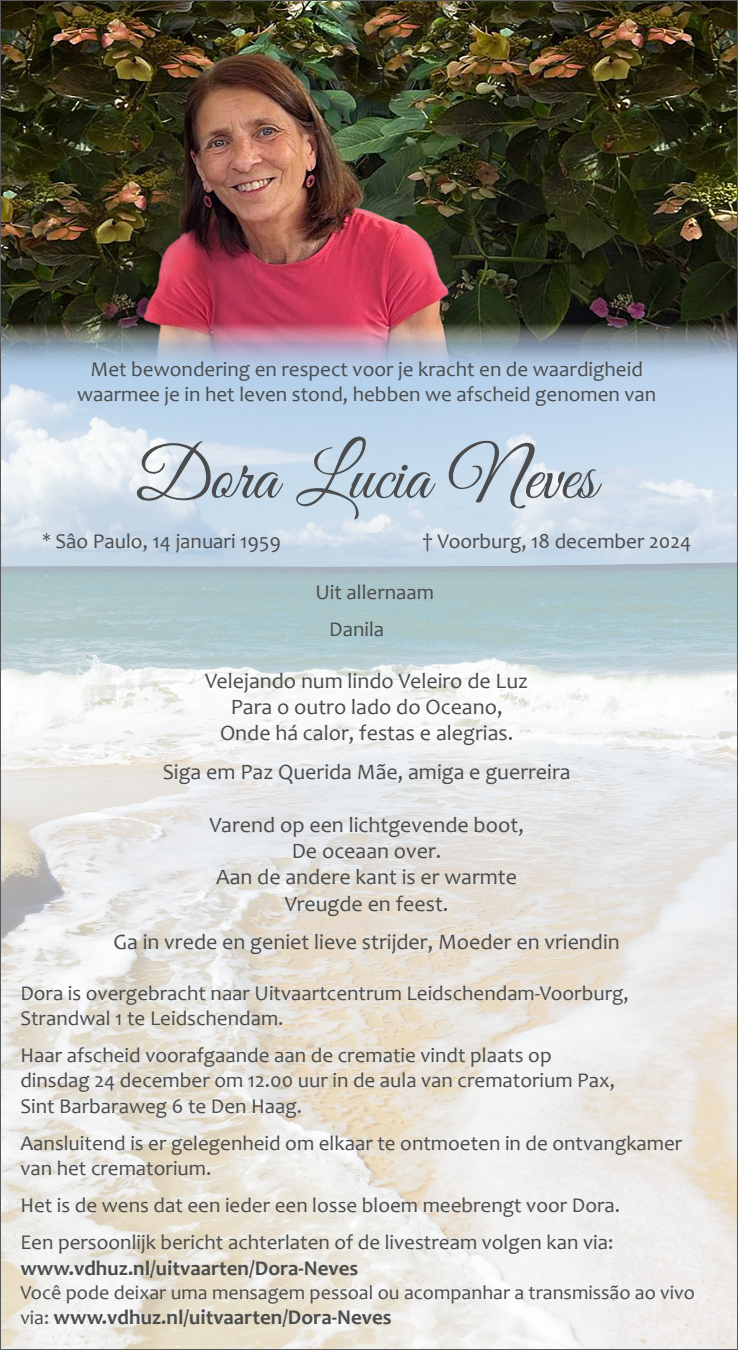
<style>
.page{position:relative;width:738px;height:1350px;background:#fff}
.page>*{position:absolute;margin:0;border:0;box-sizing:border-box;transform-origin:0 0}
.t1{font:72px "Great Vibes";color:#4b4c4d}
.t2{font:22px "Candara";color:#4b4c4d}
.t3{font:21px "Candara";color:#4b4c4d}
.t4{font:700 21px "Candara";color:#4b4c4d}
.t5{font:20px "Candara";color:#4b4c4d}
.s1{font-family:"Cambria"}
.s2{font-weight:400;font-size:20px}
</style>
<div class="page">
<img style="left:3px;top:374px;width:731px;height:972px">
<img style="left:3px;top:3px;width:731px;height:371px">
<p class="t3" style="left:90px;top:356px;width:553px">Met bewondering en respect voor je kracht en de waardigheid</p>
<p class="t3" style="left:77px;top:381px;width:580px">waarmee je in het leven stond, hebben we afscheid genomen van</p>
<p class="t1" style="left:137px;top:436px;width:461px">Dora Lucia Neves</p>
<p class="t3" style="left:42px;top:528px;width:240px"><span class="s1">*</span> Sâo Paulo, 14 januari 1959</p>
<p class="t3" style="left:422px;top:528px;width:270px"><span class="s1">†</span> Voorburg, 18 december 2024</p>
<p class="t3" style="left:315px;top:578px;width:120px">Uit allernaam</p>
<p class="t3" style="left:329px;top:616px;width:56px">Danila</p>
<p class="t2" style="left:205px;top:666px;width:324px">Velejando num lindo Veleiro de Luz</p>
<p class="t2" style="left:230px;top:693px;width:273px">Para o outro lado do Oceano,</p>
<p class="t2" style="left:220px;top:719px;width:294px">Onde há calor, festas e alegrias.</p>
<p class="t2" style="left:162px;top:757px;width:409px">Siga em Paz Querida Mãe, amiga e guerreira</p>
<p class="t2" style="left:209px;top:810px;width:316px">Varend op een lichtgevende boot,</p>
<p class="t2" style="left:291px;top:837px;width:151px">De oceaan over.</p>
<p class="t2" style="left:216px;top:863px;width:302px">Aan de andere kant is er warmte</p>
<p class="t2" style="left:284px;top:889px;width:165px">Vreugde en feest.</p>
<p class="t2" style="left:113px;top:928px;width:507px">Ga in vrede en geniet lieve strijder, Moeder en vriendin</p>
<p class="t3" style="left:20px;top:979px;width:609px">Dora is overgebracht naar Uitvaartcentrum Leidschendam-Voorburg,</p>
<p class="t3" style="left:20px;top:1004px;width:264px">Strandwal 1 te Leidschendam.</p>
<p class="t3" style="left:20px;top:1042px;width:532px">Haar afscheid voorafgaande aan de crematie vindt plaats op</p>
<p class="t3" style="left:20px;top:1067px;width:595px">dinsdag 24 december om 12.00 uur in de aula van crematorium Pax,</p>
<p class="t3" style="left:20px;top:1092px;width:283px">Sint Barbaraweg 6 te Den Haag.</p>
<p class="t3" style="left:20px;top:1129px;width:663px">Aansluitend is er gelegenheid om elkaar te ontmoeten in de ontvangkamer</p>
<p class="t3" style="left:20px;top:1154px;width:192px">van het crematorium.</p>
<p class="t3" style="left:20px;top:1192px;width:601px">Het is de wens dat een ieder een losse bloem meebrengt voor Dora.</p>
<p class="t3" style="left:20px;top:1229px;width:594px">Een persoonlijk bericht achterlaten of de livestream volgen kan via:</p>
<p class="t4" style="left:20px;top:1254px;width:339px">www.vdhuz.nl/uitvaarten/Dora-Neves</p>
<p class="t5" style="left:20px;top:1279px;width:675px">Você pode deixar uma mensagem pessoal ou acompanhar a transmissão ao vivo</p>
<p class="t4" style="left:20px;top:1303px;width:372px"><span class="s2">via:</span> www.vdhuz.nl/uitvaarten/Dora-Neves</p>
</div>
